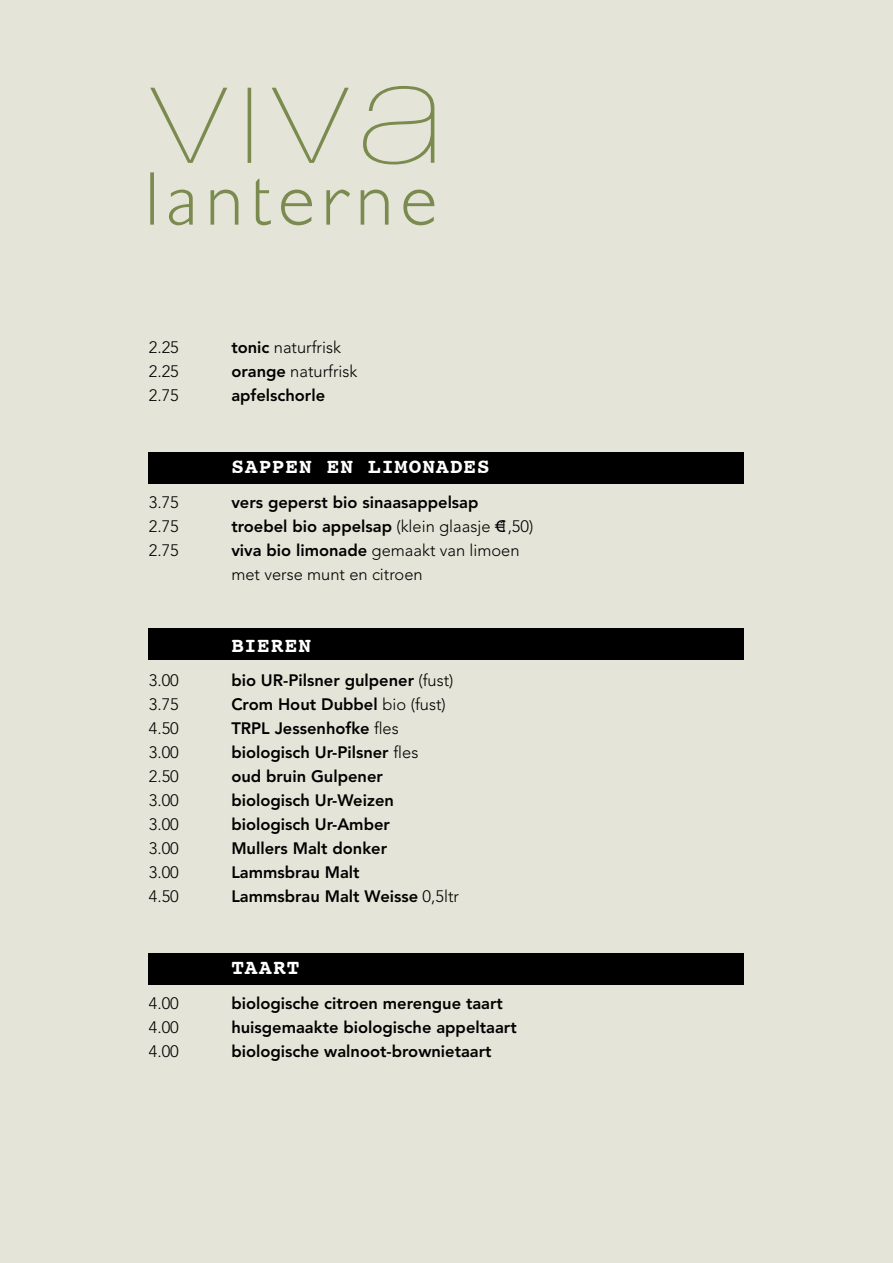
<style>
.page{position:relative;width:893px;height:1263px;background:#e4e5d8}
.page>*{position:absolute;margin:0;border:0;box-sizing:border-box;transform-origin:0 0}
.t1{font:700 21px "Courier";letter-spacing:.05em;color:#fff}
.t2{font:800 16.5px "Avenir";color:#000}
.t3{font:300 16.5px/24px "Avenir";color:#000}
.s1{font-weight:800}
.s2{font-weight:300}
</style>
<div class="page">
<svg style="left:150px;top:86px;width:284px;height:78px"></svg>
<svg style="left:150px;top:172px;width:284px;height:53px"></svg>
<div style="left:149px;top:452px;width:595px;height:32px;background:#000"></div>
<div style="left:149px;top:628px;width:595px;height:32px;background:#000"></div>
<div style="left:149px;top:952px;width:595px;height:32px;background:#000"></div>
<p class="t3" style="left:149px;top:335px;width:32px">2.25</p>
<p class="t3" style="left:231px;top:335px;width:111px"><span class="s1">tonic</span> naturfrisk</p>
<p class="t3" style="left:149px;top:359px;width:32px">2.25</p>
<p class="t3" style="left:231px;top:359px;width:128px"><span class="s1">orange</span> naturfrisk</p>
<p class="t3" style="left:149px;top:383px;width:32px">2.75</p>
<p class="t2" style="left:231px;top:386px;width:95px">apfelschorle</p>
<p class="t1" style="left:231px;top:450px;width:260px">sappen en limonades</p>
<p class="t3" style="left:149px;top:490px;width:32px">3.75</p>
<p class="t2" style="left:231px;top:492px;width:249px">vers geperst bio sinaasappelsap</p>
<p class="t3" style="left:149px;top:514px;width:32px">2.75</p>
<p class="t3" style="left:231px;top:514px;width:304px"><span class="s1">troebel bio appelsap</span> (klein glaasje €1,50)</p>
<p class="t3" style="left:149px;top:538px;width:32px">2.75</p>
<p class="t3" style="left:231px;top:538px;width:290px"><span class="s1">viva bio limonade</span> gemaakt van limoen met verse munt en citroen</p>
<p class="t1" style="left:231px;top:628px;width:81px">bieren</p>
<p class="t3" style="left:149px;top:668px;width:32px">3.00</p>
<p class="t2" style="left:231px;top:671px;width:224px">bio UR-Pilsner gulpener <span class="s2">(fust)</span></p>
<p class="t3" style="left:149px;top:692px;width:32px">3.75</p>
<p class="t2" style="left:231px;top:695px;width:216px">Crom Hout Dubbel <span class="s2">bio (fust)</span></p>
<p class="t3" style="left:149px;top:716px;width:32px">4.50</p>
<p class="t2" style="left:231px;top:719px;width:169px">TRPL Jessenhofke <span class="s2">fles</span></p>
<p class="t3" style="left:149px;top:740px;width:32px">3.00</p>
<p class="t2" style="left:231px;top:743px;width:189px">biologisch Ur-Pilsner <span class="s2">fles</span></p>
<p class="t3" style="left:149px;top:764px;width:32px">2.50</p>
<p class="t2" style="left:231px;top:767px;width:153px">oud bruin Gulpener</p>
<p class="t3" style="left:149px;top:788px;width:32px">3.00</p>
<p class="t2" style="left:231px;top:791px;width:164px">biologisch Ur-Weizen</p>
<p class="t3" style="left:149px;top:812px;width:32px">3.00</p>
<p class="t2" style="left:231px;top:815px;width:160px">biologisch Ur-Amber</p>
<p class="t3" style="left:149px;top:836px;width:32px">3.00</p>
<p class="t2" style="left:231px;top:839px;width:157px">Mullers Malt donker</p>
<p class="t3" style="left:149px;top:860px;width:32px">3.00</p>
<p class="t2" style="left:231px;top:863px;width:130px">Lammsbrau Malt</p>
<p class="t3" style="left:149px;top:884px;width:32px">4.50</p>
<p class="t2" style="left:231px;top:887px;width:229px">Lammsbrau Malt Weisse <span class="s2">0,5ltr</span></p>
<p class="t1" style="left:231px;top:951px;width:69px">taart</p>
<p class="t3" style="left:149px;top:991px;width:32px">4.00</p>
<p class="t2" style="left:231px;top:993px;width:273px">biologische citroen merengue taart</p>
<p class="t3" style="left:149px;top:1015px;width:32px">4.00</p>
<p class="t2" style="left:231px;top:1017px;width:287px">huisgemaakte biologische appeltaart</p>
<p class="t3" style="left:149px;top:1039px;width:32px">4.00</p>
<p class="t2" style="left:231px;top:1041px;width:262px">biologische walnoot-brownietaart</p>
</div>
